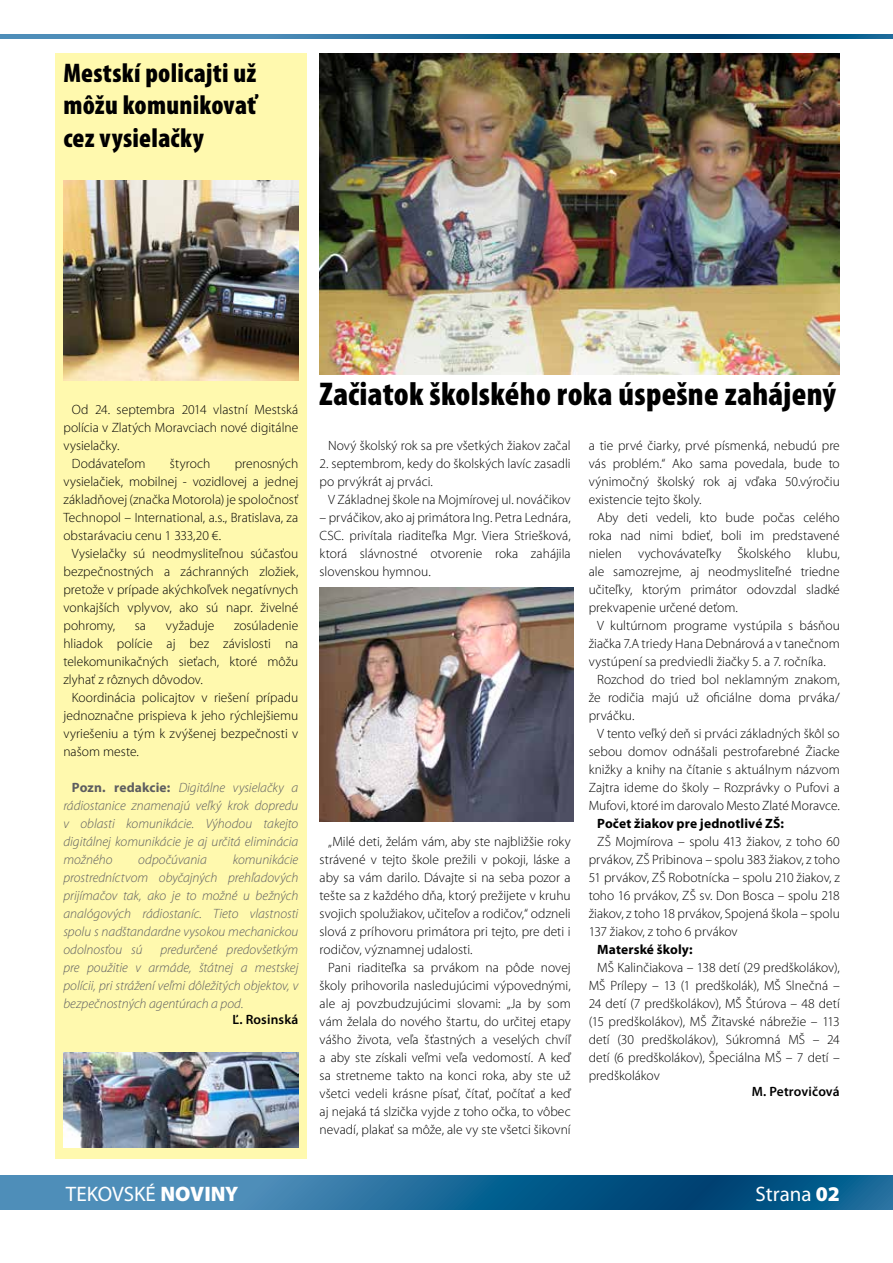
<style>
.page{position:relative;width:893px;height:1263px;background:#fff}
.page>*{position:absolute;margin:0;border:0;box-sizing:border-box;transform-origin:0 0}
.t1{font:900 condensed 33px "Mini Pro";letter-spacing:.01em;color:#000}
.t2{font:900 condensed 27px/32.4px "Mini Pro";letter-spacing:.01em;color:#000;text-align:justify}
.t3{font:21px "Mini Pro";color:#fff}
.t4{font:300 13.5px/18px "Mini Pro";color:#000;text-align:justify}
.t5{font:italic 300 13.5px/18px "Mini Pro";color:#5d5d60;text-align:justify}
.t6{font:700 13.5px "Mini Pro";letter-spacing:.01em;color:#000}
.t7{font:600 13.5px "Mini Pro";letter-spacing:.01em;color:#000}
.s1{font-weight:700;font-style:normal}
.s2{font-weight:900}
</style>
<div class="page">
<svg style="left:0;top:1176px;width:893px;height:34px;background:#236d9b"></svg>
<svg style="left:0;top:34px;width:893px;height:4px;background:#246d9c"></svg>
<div style="left:55px;top:53px;width:252px;height:1106px;background:#fff9ae"></div>
<img style="left:320px;top:53px;width:520px;height:321px">
<img style="left:63px;top:181px;width:235px;height:200px">
<img style="left:63px;top:1052px;width:235px;height:95px">
<img style="left:320px;top:588px;width:253px;height:234px">
<h2 class="t2" style="left:63px;top:57px;width:195px">Mestskí policajti už môžu komunikovať cez vysielačky</h2>
<p class="t4" style="left:72px;top:401px;width:228px">Od 24. septembra 2014 vlastní Mestská</p>
<p class="t4" style="left:63px;top:419px;width:236px">polícia v Zlatých Moravciach nové digitálne</p>
<p class="t4" style="left:63px;top:437px;width:58px">vysielačky.</p>
<p class="t4" style="left:72px;top:455px;width:75px">Dodávateľom</p>
<p class="t4" style="left:170px;top:455px;width:42px">štyroch</p>
<p class="t4" style="left:63px;top:455px;width:236px;text-indent:171px">prenosných vysielačiek, mobilnej - vozidlovej a jednej základňovej (značka Motorola) je spoločnosť Technopol – International, a.s., Bratislava, za obstarávaciu cenu 1 333,20 €.</p>
<p class="t4" style="left:63px;top:545px;width:236px;text-indent:9px">Vysielačky sú neodmysliteľnou súčasťou bezpečnostných a záchranných zložiek, pretože v prípade akýchkoľvek negatívnych vonkajších vplyvov, ako sú napr. živelné pohromy,</p>
<p class="t4" style="left:63px;top:617px;width:236px;text-indent:171px">zosúladenie hliadok polície aj bez závislosti na telekomunikačných sieťach, ktoré môžu zlyhať z rôznych dôvodov.</p>
<p class="t4" style="left:63px;top:689px;width:236px;text-indent:9px">Koordinácia policajtov v riešení prípadu jednoznačne prispieva k jeho rýchlejšiemu vyriešeniu a tým k zvýšenej bezpečnosti v našom meste.</p>
<p class="t5" style="left:63px;top:779px;width:236px;text-indent:9px"><span class="s1">Pozn. redakcie:</span> Digitálne vysielačky a rádiostanice znamenajú veľký krok dopredu v oblasti komunikácie. Výhodou takejto digitálnej komunikácie je aj určitá eliminácia možného</p>
<p class="t4" style="left:135px;top:617px;width:13px">sa</p>
<p class="t4" style="left:166px;top:617px;width:50px">vyžaduje</p>
<p class="t5" style="left:63px;top:851px;width:236px;text-indent:169px">komunikácie prostredníctvom obyčajných prehľadových prijímačov tak, ako je to možné u bežných analógových rádiostaníc. Tieto vlastnosti spolu s nadštandardne vysokou mechanickou odolnosťou sú</p>
<p class="t5" style="left:138px;top:851px;width:70px">odpočúvania</p>
<p class="t5" style="left:63px;top:941px;width:236px;text-indent:97px">predurčené predovšetkým pre použitie v armáde, štátnej a mestskej polícii, pri strážení veľmi dôležitých objektov, v bezpečnostných agentúrach a pod.</p>
<p class="t7" style="left:232px;top:1012px;width:67px">Ľ. Rosinská</p>
<h1 class="t1" style="left:320px;top:376px;width:518px">Začiatok školského roka úspešne zahájený</h1>
<p class="t4" style="left:328px;top:437px;width:244px">Nový školský rok sa pre všetkých žiakov začal</p>
<p class="t4" style="left:320px;top:455px;width:253px">2. septembrom, kedy do školských lavíc zasadli po prvýkrát aj prváci.</p>
<p class="t4" style="left:328px;top:491px;width:244px">V Základnej škole na Mojmírovej ul. nováčikov</p>
<p class="t4" style="left:320px;top:509px;width:253px">– prváčikov, ako aj primátora Ing. Petra Lednára, CSC. privítala riaditeľka Mgr. Viera Striešková, ktorá slávnostné otvorenie roka zahájila slovenskou hymnou.</p>
<p class="t4" style="left:320px;top:833px;width:253px;text-indent:9px">„Milé deti, želám vám, aby ste najbližšie roky strávené v tejto škole prežili v pokoji, láske a aby sa vám darilo. Dávajte si na seba pozor a tešte sa z každého dňa, ktorý prežijete v kruhu svojich spolužiakov, učiteľov a rodičov,“ odzneli slová z príhovoru primátora pri tejto, pre deti i rodičov, významnej udalosti.</p>
<p class="t4" style="left:320px;top:959px;width:253px;text-indent:9px">Pani riaditeľka sa prvákom na pôde novej školy prihovorila nasledujúcimi výpovednými, ale aj povzbudzujúcimi slovami: „Ja by som vám želala do nového štartu, do určitej etapy vášho života, veľa šťastných a veselých chvíľ a aby ste získali veľmi veľa vedomostí. A keď sa stretneme takto na konci roka, aby ste už všetci vedeli krásne písať, čítať, počítať a keď aj nejaká tá slzička vyjde z toho očka, to vôbec nevadí, plakať sa môže, ale vy ste všetci šikovní</p>
<p class="t4" style="left:589px;top:437px;width:253px">a tie prvé čiarky, prvé písmenká, nebudú pre vás problém.“ Ako sama povedala, bude to výnimočný školský rok aj vďaka 50.výročiu existencie tejto školy.</p>
<p class="t4" style="left:589px;top:509px;width:253px;text-indent:9px">Aby deti vedeli, kto bude počas celého roka nad nimi bdieť, boli im predstavené nielen vychovávateľky Školského klubu, ale samozrejme, aj neodmysliteľné triedne učiteľky, ktorým primátor odovzdal sladké prekvapenie určené deťom.</p>
<p class="t4" style="left:589px;top:617px;width:253px;text-indent:9px">V kultúrnom programe vystúpila s básňou žiačka 7.A triedy Hana Debnárová a v tanečnom vystúpení sa predviedli žiačky 5. a 7. ročníka.</p>
<p class="t4" style="left:589px;top:671px;width:253px;text-indent:9px">Rozchod do tried bol neklamným znakom, že rodičia majú už oficiálne doma prváka/ prváčku.</p>
<p class="t4" style="left:589px;top:725px;width:253px;text-indent:9px">V tento veľký deň si prváci základných škôl so sebou domov odnášali pestrofarebné Žiacke knižky a knihy na čítanie s aktuálnym názvom Zajtra ideme do školy – Rozprávky o Pufovi a Mufovi, ktoré im darovalo Mesto Zlaté Moravce.</p>
<p class="t6" style="left:597px;top:816px;width:188px">Počet žiakov pre jednotlivé ZŠ:</p>
<p class="t4" style="left:589px;top:833px;width:253px;text-indent:9px">ZŠ Mojmírova – spolu 413 žiakov, z toho 60 prvákov, ZŠ Pribinova – spolu 383 žiakov, z toho 51 prvákov, ZŠ Robotnícka – spolu 210 žiakov, z toho 16 prvákov, ZŠ sv. Don Bosca – spolu 218 žiakov, z toho 18 prvákov, Spojená škola – spolu 137 žiakov, z toho 6 prvákov</p>
<p class="t6" style="left:597px;top:942px;width:97px">Materské školy:</p>
<p class="t4" style="left:589px;top:958px;width:253px;text-indent:9px">MŠ Kalinčiakova – 138 detí (29 predškolákov), MŠ Prílepy – 13 (1 predškolák), MŠ Slnečná – 24 detí (7 predškolákov), MŠ Štúrova – 48 detí (15 predškolákov), MŠ Žitavské nábrežie – 113 detí (30 predškolákov), Súkromná MŠ – 24 detí (6 predškolákov), Špeciálna MŠ – 7 detí – predškolákov</p>
<p class="t7" style="left:752px;top:1084px;width:90px">M. Petrovičová</p>
<h3 class="t3" style="left:66px;top:1182px;width:174px">TEKOVSKÉ <span class="s2">NOVINY</span></h3>
<h3 class="t3" style="left:756px;top:1182px;width:86px">Strana <span class="s2">02</span></h3>
</div>
